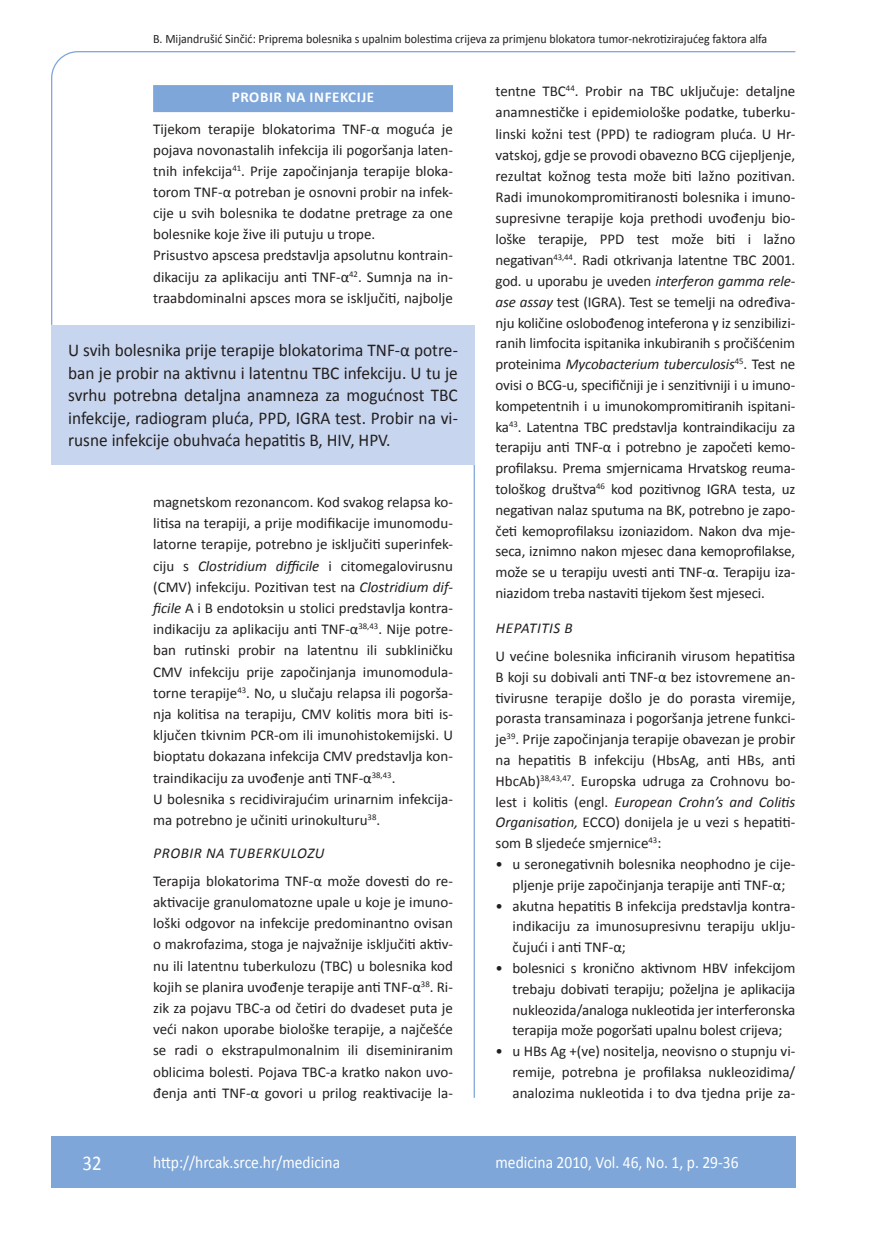
<style>
.page{position:relative;width:872px;height:1234px;background:#fff}
.page>*{position:absolute;margin:0;border:0;box-sizing:border-box;transform-origin:0 0}
.t1{font:21px "Calibri";color:#fff;scale:.9 1}
.anterfile{font:18px/22.5px "Calibri";color:#231f20;text-align:justify;scale:.96 1}
.t2{font:17.25px "Calibri";color:#fff;scale:.9 1}
.osnovni_tekst{font:15px/20.9px "Calibri";color:#231f20;text-align:justify}
.podpodnaslov{font:italic 15px "Calibri";letter-spacing:.04em;color:#231f20}
.naslov_ruler{font:700 15px "Calibri";letter-spacing:.04em;color:#fff}
.glava{font:12.75px "Calibri";color:#231f20;scale:.94 1}
.s1{font-style:italic}
</style>
<div class="page">
<svg style="left:51px;top:51px;width:745px;height:274px"></svg>
<hr style="left:473px;top:325px;width:2px;height:772px;background:#7ea6d8">
<div style="left:51px;top:1135px;width:744px;height:51px;background:#7ea6d8"></div>
<div style="left:153px;top:85px;width:300px;height:27px;background:#7ea6d8"></div>
<div style="left:51px;top:325px;width:424px;height:140px;background:#c7d5ee"></div>
<p class="glava" style="left:153px;top:30px;width:655px">B. Mijandrušić Sinčić: Priprema bolesnika s upalnim bolestima crijeva za primjenu blokatora tumor-nekrotizirajućeg faktora alfa</p>
<p class="naslov_ruler" style="left:232px;top:88px;width:144px">PROBIR NA INFEKCIJE</p>
<p class="osnovni_tekst" style="left:153px;top:118px;width:301px">Tijekom terapije blokatorima TNF-α moguća je pojava novonastalih infekcija ili pogoršanja laten&shy;tnih infekcija<sup>41</sup>. Prije započinjanja terapije bloka&shy;torom TNF-α potreban je osnovni probir na infek&shy;cije u svih bolesnika te dodatne pretrage za one bolesnike koje žive ili putuju u trope.</p>
<p class="osnovni_tekst" style="left:153px;top:244px;width:301px">Prisustvo apscesa predstavlja apsolutnu kontrain&shy;dikaciju za aplikaciju anti TNF-α<sup>42</sup>. Sumnja na in&shy;traabdominalni apsces mora se isključiti, najbolje</p>
<p class="anterfile" style="left:68px;top:338px;width:407px">U svih bolesnika prije terapije blokatorima TNF-α potre&shy;ban je probir na aktivnu i latentnu TBC infekciju. U tu je svrhu potrebna detaljna anamneza za mogućnost TBC infekcije, radiogram pluća, PPD, IGRA test. Probir na vi&shy;rusne infekcije obuhvaća hepatitis B, HIV, HPV.</p>
<p class="osnovni_tekst" style="left:153px;top:490px;width:301px">magnetskom rezonancom. Kod svakog relapsa ko&shy;litisa na terapiji, a prije modifikacije imunomodu&shy;latorne terapije, potrebno je isključiti superinfek&shy;ciju s <span class="s1">Clostridium difficile</span> i citomegalovirusnu (CMV) infekciju. Pozitivan test na <span class="s1">Clostridium dif&shy;ficile</span> A i B endotoksin u stolici predstavlja kontra&shy;indikaciju za aplikaciju anti TNF-α<sup>38,43</sup>. Nije potre&shy;ban rutinski probir na latentnu ili subkliničku CMV infekciju prije započinjanja imunomodula&shy;torne terapije<sup>43</sup>. No, u slučaju relapsa ili pogorša&shy;nja kolitisa na terapiju, CMV kolitis mora biti is&shy;ključen tkivnim PCR-om ili imunohistokemijski. U bioptatu dokazana infekcija CMV predstavlja kon&shy;traindikaciju za uvođenje anti TNF-α<sup>38,43</sup>.</p>
<p class="osnovni_tekst" style="left:153px;top:787px;width:301px">U bolesnika s recidivirajućim urinarnim infekcija&shy;ma potrebno je učiniti urinokulturu<sup>38</sup>.</p>
<p class="podpodnaslov" style="left:153px;top:843px;width:173px">Probir na tuberkulozu</p>
<p class="osnovni_tekst" style="left:153px;top:869px;width:301px">Terapija blokatorima TNF-α može dovesti do re&shy;aktivacije granulomatozne upale u koje je imuno&shy;loški odgovor na infekcije predominantno ovisan o makrofazima, stoga je najvažnije isključiti aktiv&shy;nu ili latentnu tuberkulozu (TBC) u bolesnika kod kojih se planira uvođenje terapije anti TNF-α<sup>38</sup>. Ri&shy;zik za pojavu TBC-a od četiri do dvadeset puta je veći nakon uporabe biološke terapije, a najčešće se radi o ekstrapulmonalnim ili diseminiranim oblicima bolesti. Pojava TBC-a kratko nakon uvo&shy;đenja anti TNF-α govori u prilog reaktivacije la-</p>
<p class="osnovni_tekst" style="left:495px;top:80px;width:301px">tentne TBC<sup>44</sup>. Probir na TBC uključuje: detaljne anamnestičke i epidemiološke podatke, tuberku&shy;linski kožni test (PPD) te radiogram pluća. U Hr&shy;vatskoj, gdje se provodi obavezno BCG cijepljenje, rezultat kožnog testa može biti lažno pozitivan.<br>Radi imunokompromitiranosti bolesnika i imuno&shy;supresivne terapije koja prethodi uvođenju bio&shy;loške terapije, PPD test može biti i lažno negativan<sup>43,44</sup>. Radi otkrivanja latentne TBC 2001. god. u uporabu je uveden <span class="s1">interferon gamma rele&shy;ase assay</span> test (IGRA). Test se temelji na određiva&shy;nju količine oslobođenog inteferona γ iz senzibilizi&shy;ranih limfocita ispitanika inkubiranih s pročišćenim proteinima <span class="s1">Mycobacterium tuberculosis</span><sup>45</sup>. Test ne ovisi o BCG-u, specifičniji je i senzitivniji i u imuno&shy;kompetentnih i u imunokompromitiranih ispitani&shy;ka<sup>43</sup>. Latentna TBC predstavlja kontraindikaciju za terapiju anti TNF-α i potrebno je započeti kemo&shy;profilaksu. Prema smjernicama Hrvatskog reuma&shy;tološkog društva<sup>46</sup> kod pozitivnog IGRA testa, uz negativan nalaz sputuma na BK, potrebno je zapo&shy;četi kemoprofilaksu izoniazidom. Nakon dva mje&shy;seca, iznimno nakon mjesec dana kemoprofilakse, može se u terapiju uvesti anti TNF-α. Terapiju iza&shy;niazidom treba nastaviti tijekom šest mjeseci.</p>
<p class="podpodnaslov" style="left:496px;top:618px;width:78px">Hepatitis B</p>
<p class="osnovni_tekst" style="left:495px;top:644px;width:301px">U većine bolesnika inficiranih virusom hepatitisa B koji su dobivali anti TNF-α bez istovremene an&shy;tivirusne terapije došlo je do porasta viremije, porasta transaminaza i pogoršanja jetrene funkci&shy;je<sup>39</sup>. Prije započinjanja terapije obavezan je probir na hepatitis B infekciju (HbsAg, anti HBs, anti HbcAb)<sup>38,43,47</sup>. Europska udruga za Crohnovu bo&shy;lest i kolitis (engl. <span class="s1">European Crohn’s and Colitis Organisation,</span> ECCO) donijela je u vezi s hepatiti&shy;som B sljedeće smjernice<sup>43</sup>:</p>
<p class="osnovni_tekst" style="left:495px;top:852px;width:301px;text-align:center">• u seronegativnih bolesnika neophodno je cije&shy;pljenje prije započinjanja terapije anti TNF-α;</p>
<p class="osnovni_tekst" style="left:512px;top:894px;width:284px;text-indent:-17px">• akutna hepatitis B infekcija predstavlja kontra&shy;indikaciju za imunosupresivnu terapiju uklju&shy;čujući i anti TNF-α;</p>
<p class="osnovni_tekst" style="left:512px;top:956px;width:284px;text-indent:-17px">• bolesnici s kronično aktivnom HBV infekcijom trebaju dobivati terapiju; poželjna je aplikacija nukleozida/analoga nukleotida jer interferonska terapija može pogoršati upalnu bolest crijeva;</p>
<p class="osnovni_tekst" style="left:512px;top:1039px;width:284px;text-indent:-17px">• u HBs Ag +(ve) nositelja, neovisno o stupnju vi&shy;remije, potrebna je profilaksa nukleozidima/ analozima nukleotida i to dva tjedna prije za-</p>
<p class="t1" style="left:82px;top:1149px;width:23px">32</p>
<p class="t2" style="left:153px;top:1150px;width:209px">http://hrcak.srce.hr/medicina</p>
<p class="t2" style="left:495px;top:1151px;width:272px">medicina 2010, Vol. 46, No. 1, p. 29-36</p>
</div>
